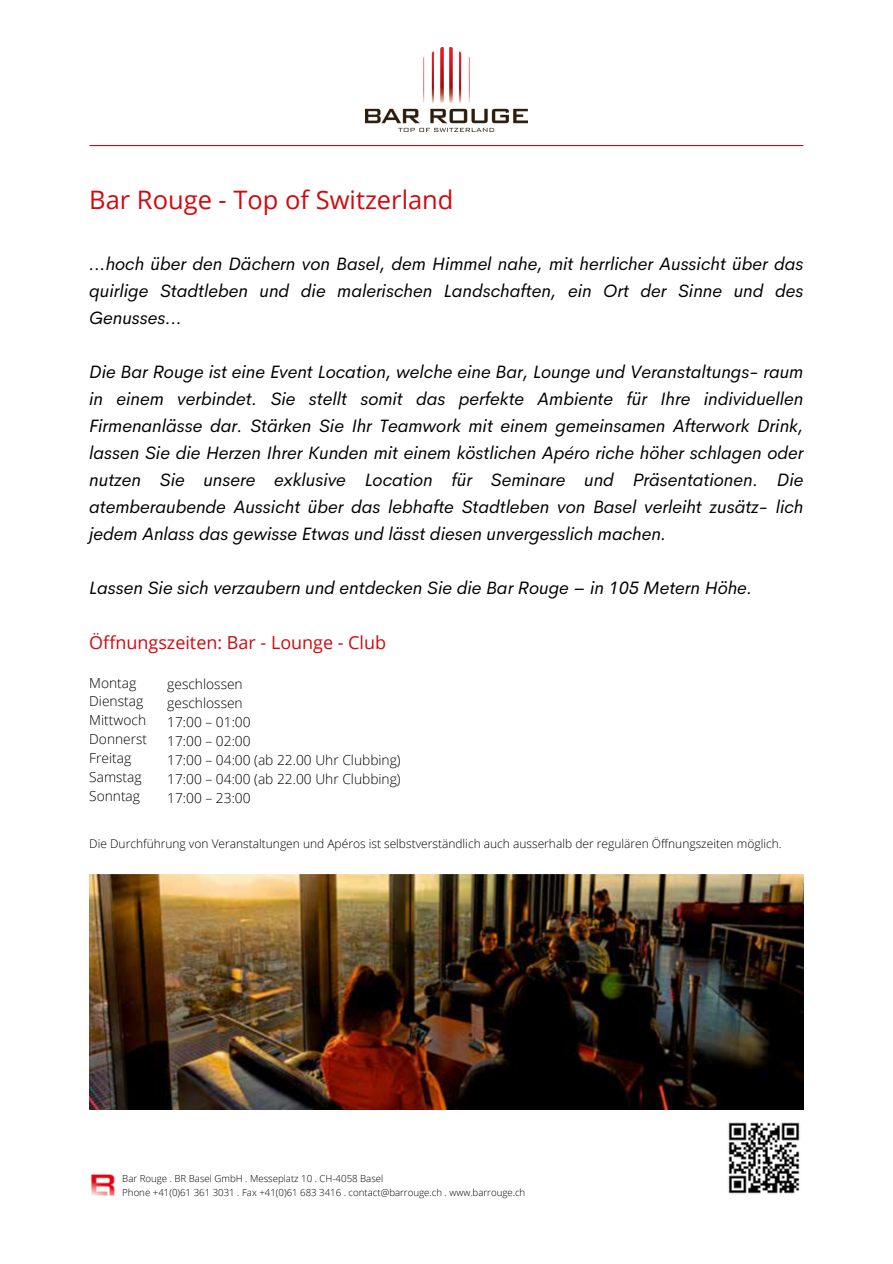
<style>
.page{position:relative;width:893px;height:1264px;background:#fff}
.page>*{position:absolute;margin:0;border:0;box-sizing:border-box;transform-origin:0 0}
.t1{font:25.5px "Open Sans";color:#d00a0f}
.t2{font:italic 18px/27px "Cerebri Sans";color:#000;text-align:justify}
.t3{font:18px "Open Sans";color:#d00a0f}
.t4{font:300 13.8px/18.9px "Open Sans";color:#000}
.t5{font:300 12px "Open Sans";color:#000}
.t6{font:300 9.6px "Open Sans";color:#000}
</style>
<div class="page">
<img style="left:91px;top:1174px;width:24px;height:22px">
<hr style="left:90px;top:145px;width:712px;height:1px;background:#d00a0f">
<img style="left:365px;top:47px;width:162px;height:84px">
<img style="left:89px;top:874px;width:714px;height:235px">
<img style="left:728px;top:1122px;width:72px;height:72px">
<p class="t1" style="left:89px;top:182px;width:366px">Bar Rouge - Top of Switzerland</p>
<p class="t2" style="left:89px;top:250px;width:715px">...hoch über den Dächern von Basel, dem Himmel nahe, mit herrlicher Aussicht über das quirlige Stadtleben und die malerischen Landschaften, ein Ort der Sinne und des Genusses...</p>
<p class="t2" style="left:89px;top:358px;width:715px">Die Bar Rouge ist eine Event Location, welche eine Bar, Lounge und Veranstaltungs- raum in einem verbindet. Sie stellt somit das perfekte Ambiente für Ihre individuellen Firmenanlässe dar. Stärken Sie Ihr Teamwork mit einem gemeinsamen Afterwork Drink, lassen Sie die Herzen Ihrer Kunden mit einem köstlichen Apéro riche höher schlagen oder nutzen Sie unsere exklusive Location für Seminare und Präsentationen. Die atemberaubende Aussicht über das lebhafte Stadtleben von Basel verleiht zusätz- lich jedem Anlass das gewisse Etwas und lässt diesen unvergesslich machen.</p>
<p class="t2" style="left:89px;top:574px;width:664px">Lassen Sie sich verzaubern und entdecken Sie die Bar Rouge – in 105 Metern Höhe.</p>
<p class="t3" style="left:89px;top:629px;width:298px">Öffnungszeiten: Bar - Lounge - Club</p>
<p class="t4" style="left:167px;top:673px;width:77px">geschlossen</p>
<p class="t4" style="left:167px;top:693px;width:77px">geschlossen</p>
<p class="t4" style="left:167px;top:712px;width:85px">17:00 – 01:00</p>
<p class="t4" style="left:167px;top:731px;width:85px">17:00 – 02:00</p>
<p class="t4" style="left:167px;top:750px;width:235px">17:00 – 04:00 (ab 22.00 Uhr Clubbing)</p>
<p class="t4" style="left:167px;top:769px;width:235px">17:00 – 04:00 (ab 22.00 Uhr Clubbing)</p>
<p class="t4" style="left:167px;top:788px;width:85px">17:00 – 23:00</p>
<p class="t4" style="left:89px;top:672px;width:59px">Montag<br>Dienstag<br>Mittwoch<br>Donnerst<br>Freitag<br>Samstag<br>Sonntag</p>
<p class="t5" style="left:89px;top:835px;width:694px">Die Durchführung von Veranstaltungen und Apéros ist selbstverständlich auch ausserhalb der regulären Öffnungszeiten möglich.</p>
<p class="t6" style="left:122px;top:1172px;width:262px">Bar Rouge . BR Basel GmbH . Messeplatz 10 . CH-4058 Basel</p>
<p class="t6" style="left:122px;top:1185px;width:404px">Phone +41(0)61 361 3031 . Fax +41(0)61 683 3416 . contact@barrouge.ch . www.barrouge.ch</p>
</div>
